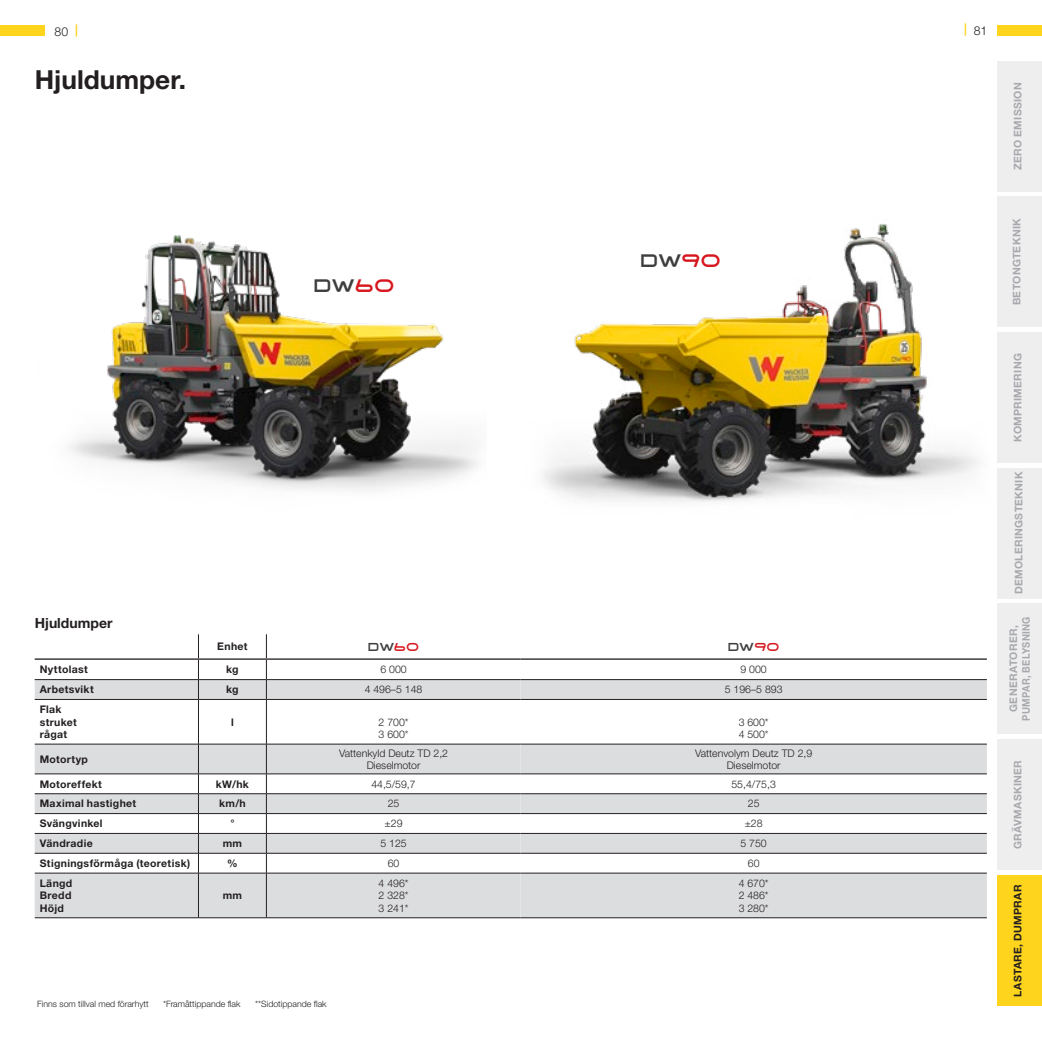
<style>
.page{position:relative;width:1042px;height:1042px;background:#fff}
.page>*{position:absolute;margin:0;border:0;box-sizing:border-box;transform-origin:0 0}
.t1{font:700 26.25px "Helvetica Neue LTW1 G";color:#231f20}
.t2{font:19.25px "Wacker Neuson";color:#3e3e3f}
.t3{font:700 14px "Helvetica Neue LTW1 G";color:#231f20}
.t4{font:12.25px "Wacker Neuson";letter-spacing:.01em;color:#3e3e3f}
.t5{font:300 12.25px "Helvetica Neue LTW1 G";color:#231f20}
.t6{font:300 10.5px/12.2px "Helvetica Neue LTW1 G";color:#231f20}
.t7{font:700 10.5px/12.2px "Helvetica Neue LTW1 G";letter-spacing:.03em;color:#231f20}
.t8{font:700 10.5px/12.6px "Helvetica Neue LTW1 G";letter-spacing:.03em;color:#a8a9ad;text-align:center}
.t9{font:300 8.75px "Helvetica Neue LTW1 G";color:#231f20}
.s1{font-weight:700;color:#fed41d}
.s2{color:#d7171f}
</style>
<div class="page">
<img style="left:69px;top:235px;width:408px;height:256px">
<img style="left:543px;top:224px;width:435px;height:278px">
<svg style="left:35px;top:680px;width:952px;height:237px;fill:#dcdddf"></svg>
<svg style="left:267px;top:680px;width:253px;height:237px;fill:#dcdddf"></svg>
<hr style="left:35px;top:679px;width:163px;height:1px;background:#231f20">
<hr style="left:198px;top:679px;width:68px;height:1px;background:#231f20">
<svg style="left:198px;top:634px;width:1px;height:65px"></svg>
<hr style="left:266px;top:679px;width:254px;height:1px;background:#231f20">
<svg style="left:266px;top:634px;width:1px;height:65px"></svg>
<hr style="left:520px;top:679px;width:467px;height:1px;background:#231f20">
<hr style="left:35px;top:699px;width:163px;height:1px;background:#231f20">
<hr style="left:198px;top:699px;width:68px;height:1px;background:#231f20">
<hr style="left:198px;top:700px;width:1px;height:44px;background:#231f20">
<hr style="left:266px;top:699px;width:254px;height:1px;background:#231f20">
<hr style="left:266px;top:700px;width:1px;height:44px;background:#231f20">
<hr style="left:520px;top:699px;width:467px;height:1px;background:#231f20">
<hr style="left:35px;top:744px;width:163px;height:1px;background:#231f20">
<hr style="left:198px;top:744px;width:68px;height:1px;background:#231f20">
<hr style="left:266px;top:744px;width:254px;height:1px;background:#231f20">
<hr style="left:520px;top:744px;width:467px;height:1px;background:#231f20">
<hr style="left:35px;top:773px;width:163px;height:1px;background:#231f20">
<hr style="left:198px;top:773px;width:68px;height:1px;background:#231f20">
<hr style="left:266px;top:773px;width:254px;height:1px;background:#231f20">
<hr style="left:520px;top:773px;width:467px;height:1px;background:#231f20">
<hr style="left:35px;top:793px;width:163px;height:1px;background:#231f20">
<hr style="left:198px;top:793px;width:68px;height:1px;background:#231f20">
<hr style="left:266px;top:793px;width:254px;height:1px;background:#231f20">
<hr style="left:520px;top:793px;width:467px;height:1px;background:#231f20">
<hr style="left:35px;top:813px;width:163px;height:1px;background:#231f20">
<hr style="left:198px;top:813px;width:68px;height:1px;background:#231f20">
<hr style="left:266px;top:813px;width:254px;height:1px;background:#231f20">
<hr style="left:520px;top:813px;width:467px;height:1px;background:#231f20">
<hr style="left:35px;top:833px;width:163px;height:1px;background:#231f20">
<hr style="left:198px;top:833px;width:68px;height:1px;background:#231f20">
<hr style="left:266px;top:833px;width:254px;height:1px;background:#231f20">
<hr style="left:520px;top:833px;width:467px;height:1px;background:#231f20">
<hr style="left:35px;top:853px;width:163px;height:1px;background:#231f20">
<hr style="left:198px;top:853px;width:68px;height:1px;background:#231f20">
<svg style="left:198px;top:744px;width:1px;height:129px"></svg>
<hr style="left:266px;top:853px;width:254px;height:1px;background:#231f20">
<svg style="left:266px;top:744px;width:1px;height:129px"></svg>
<hr style="left:520px;top:853px;width:467px;height:1px;background:#231f20">
<hr style="left:35px;top:873px;width:163px;height:1px;background:#231f20">
<hr style="left:198px;top:873px;width:68px;height:1px;background:#231f20">
<hr style="left:198px;top:873px;width:1px;height:44px;background:#231f20">
<hr style="left:266px;top:873px;width:254px;height:1px;background:#231f20">
<hr style="left:266px;top:873px;width:1px;height:44px;background:#231f20">
<hr style="left:520px;top:873px;width:467px;height:1px;background:#231f20">
<hr style="left:35px;top:917px;width:163px;height:1px;background:#231f20">
<hr style="left:198px;top:917px;width:68px;height:1px;background:#231f20">
<hr style="left:266px;top:917px;width:254px;height:1px;background:#231f20">
<hr style="left:520px;top:917px;width:467px;height:1px;background:#231f20">
<hr style="left:35px;top:658px;width:163px;height:2px;background:#231f20">
<hr style="left:198px;top:658px;width:68px;height:2px;background:#231f20">
<hr style="left:266px;top:658px;width:254px;height:2px;background:#231f20">
<hr style="left:520px;top:658px;width:467px;height:2px;background:#231f20">
<div style="left:997px;top:61px;width:45px;height:809px;background:#eeeeef"></div>
<div style="left:0;top:25px;width:45px;height:11px;background:#fed41d"></div>
<div style="left:997px;top:25px;width:45px;height:11px;background:#fed41d"></div>
<div style="left:997px;top:875px;width:45px;height:131px;background:#fed41d"></div>
<p class="t5" style="left:55px;top:24px;width:25px">80 <span class="s1">|</span></p>
<p class="t5" style="left:964px;top:23px;width:25px"><span class="s1">|</span> 81</p>
<h1 class="t1" style="left:35px;top:64px;width:153px">Hjuldumper.</h1>
<h2 class="t2" style="left:314px;top:276px;width:82px">DW<span class="s2">60</span></h2>
<h2 class="t2" style="left:640px;top:251px;width:82px">DW<span class="s2">90</span></h2>
<h3 class="t3" style="left:35px;top:614px;width:79px">Hjuldumper</h3>
<p class="t7" style="left:217px;top:640px;width:32px">Enhet</p>
<p class="t4" style="left:368px;top:641px;width:53px">DW<span class="s2">60</span></p>
<p class="t4" style="left:728px;top:641px;width:53px">DW<span class="s2">90</span></p>
<p class="t7" style="left:40px;top:663px;width:50px">Nyttolast</p>
<p class="t7" style="left:226px;top:663px;width:14px">kg</p>
<p class="t6" style="left:380px;top:663px;width:28px">6 000</p>
<p class="t6" style="left:740px;top:663px;width:28px">9 000</p>
<p class="t7" style="left:40px;top:683px;width:56px">Arbetsvikt</p>
<p class="t7" style="left:226px;top:683px;width:14px">kg</p>
<p class="t6" style="left:365px;top:683px;width:59px">4 496–5 148</p>
<p class="t6" style="left:725px;top:683px;width:59px">5 196–5 893</p>
<p class="t7" style="left:40px;top:703px;width:39px">Flak struket rågat</p>
<p class="t7" style="left:231px;top:715px;width:4px">l</p>
<p class="t6" style="left:378px;top:715px;width:31px">2 700*<br>3 600*</p>
<p class="t6" style="left:738px;top:715px;width:31px">3 600*<br>4 500*</p>
<p class="t7" style="left:40px;top:753px;width:50px">Motortyp</p>
<p class="t6" style="left:339px;top:747px;width:111px;text-align:center">Vattenkyld Deutz TD 2,2<br>Dieselmotor</p>
<p class="t6" style="left:695px;top:747px;width:119px;text-align:center">Vattenvolym Deutz TD 2,9<br>Dieselmotor</p>
<p class="t7" style="left:40px;top:777px;width:64px">Motoreffekt</p>
<p class="t7" style="left:216px;top:777px;width:34px">kW/hk</p>
<p class="t6" style="left:371px;top:777px;width:46px">44,5/59,7</p>
<p class="t6" style="left:731px;top:777px;width:46px">55,4/75,3</p>
<p class="t7" style="left:40px;top:797px;width:98px">Maximal hastighet</p>
<p class="t7" style="left:219px;top:797px;width:28px">km/h</p>
<p class="t6" style="left:388px;top:797px;width:13px">25</p>
<p class="t6" style="left:748px;top:797px;width:13px">25</p>
<p class="t7" style="left:40px;top:817px;width:64px">Svängvinkel</p>
<p class="t7" style="left:230px;top:817px;width:6px">°</p>
<p class="t6" style="left:384px;top:817px;width:19px">±29</p>
<p class="t6" style="left:744px;top:817px;width:19px">±28</p>
<p class="t7" style="left:40px;top:837px;width:55px">Vändradie</p>
<p class="t7" style="left:223px;top:837px;width:21px">mm</p>
<p class="t6" style="left:380px;top:837px;width:28px">5 125</p>
<p class="t6" style="left:740px;top:837px;width:28px">5 750</p>
<p class="t7" style="left:40px;top:857px;width:152px">Stigningsförmåga (teoretisk)</p>
<p class="t7" style="left:227px;top:857px;width:12px">%</p>
<p class="t6" style="left:388px;top:857px;width:13px">60</p>
<p class="t6" style="left:748px;top:857px;width:13px">60</p>
<p class="t7" style="left:40px;top:877px;width:34px;text-align:justify">Längd Bredd Höjd</p>
<p class="t6" style="left:378px;top:877px;width:31px;text-align:justify">4 496* 2 328* 3 241*</p>
<p class="t6" style="left:738px;top:877px;width:31px;text-align:justify">4 670* 2 486* 3 280*</p>
<p class="t7" style="left:223px;top:889px;width:21px">mm</p>
<p class="t9" style="left:37px;top:999px;width:113px">Finns som tillval med förarhytt</p>
<p class="t9" style="left:163px;top:999px;width:79px">*Framåttippande flak</p>
<p class="t9" style="left:255px;top:999px;width:73px">**Sidotippande flak</p>
<p class="t8" style="left:1011px;top:170px;width:89px;rotate:-90deg">ZERO EMISSION</p>
<p class="t8" style="left:1010px;top:305px;width:88px;rotate:-90deg">BETONGTEKNIK</p>
<p class="t8" style="left:1011px;top:442px;width:90px;rotate:-90deg">KOMPRIMERING</p>
<p class="t8" style="left:1012px;top:594px;width:124px;rotate:-90deg">DEMOLERINGSTEKNIK</p>
<p class="t8" style="left:1007px;top:720px;width:105px;rotate:-90deg">GENERATORER,<br>PUMPAR, BELYSNING</p>
<p class="t8" style="left:1011px;top:849px;width:91px;rotate:-90deg">GRÄVMASKINER</p>
<p class="t7" style="left:1011px;top:996px;width:114px;rotate:-90deg">LASTARE, DUMPRAR</p>
</div>
